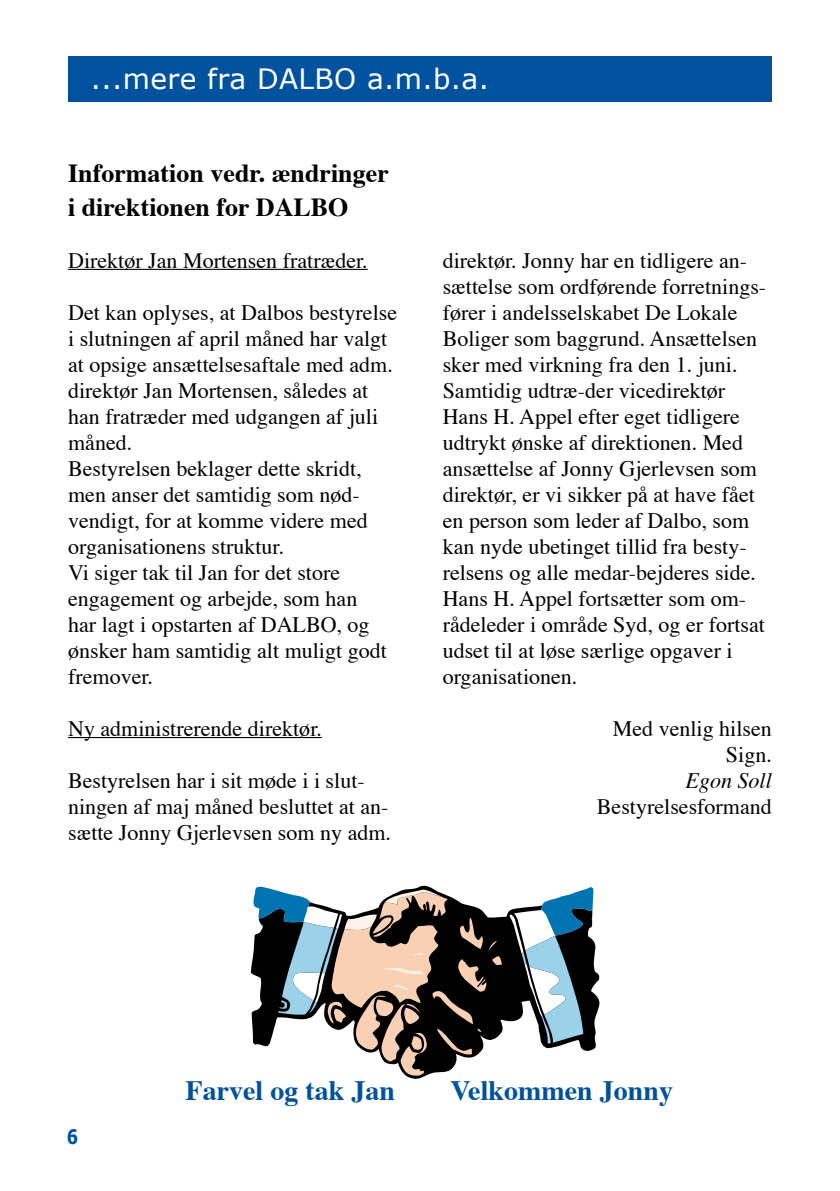
<style>
.page{position:relative;width:840px;height:1191px;background:#fff}
.page>*{position:absolute;margin:0;border:0;box-sizing:border-box;transform-origin:0 0}
.t1{font:700 28px "Times";color:#00519e}
.t2{font:28px "Verdana";letter-spacing:.015em;color:#fff}
.t3{font:700 26px/34px "Times";color:#000}
.t4{font:22px/26px "Times";color:#000}
.t5{font:italic 22px "Times";color:#000}
.t6{font:700 20px "Verdana";color:#00519e;scale:.8 1}
</style>
<div class="page">
<hr style="left:68px;top:269px;width:299px;height:1px;background:#000">
<hr style="left:68px;top:737px;width:254px;height:1px;background:#000">
<div style="left:68px;top:57px;width:703px;height:45px;background:#00519e"></div>
<svg style="left:251px;top:885px;width:349px;height:194px"></svg>
<svg style="left:509px;top:887px;width:84px;height:156px"></svg>
<svg style="left:252px;top:886px;width:249px;height:190px"></svg>
<p class="t2" style="left:91px;top:61px;width:399px">...mere fra DALBO a.m.b.a.</p>
<p class="t3" style="left:68px;top:153px;width:322px">Information vedr. ændringer i direktionen for DALBO</p>
<p class="t4" style="left:68px;top:245px;width:301px">Direktør Jan Mortensen fratræder.</p>
<p class="t4" style="left:68px;top:297px;width:330px">Det kan oplyses, at Dalbos bestyrelse i slutningen af april måned har valgt at opsige ansættelsesaftale med adm. direktør Jan Mortensen, således at han fratræder med udgangen af juli måned.<br>Bestyrelsen beklager dette skridt, men anser det samtidig som nød&shy;vendigt, for at komme videre med organisationens struktur.<br>Vi siger tak til Jan for det store engagement og arbejde, som han<br>har lagt i opstarten af DALBO, og ønsker ham samtidig alt muligt godt fremover.</p>
<p class="t4" style="left:68px;top:713px;width:255px">Ny administrerende direktør.</p>
<p class="t4" style="left:68px;top:765px;width:324px">Bestyrelsen har i sit møde i i slut&shy;ningen af maj måned besluttet at an&shy;sætte Jonny Gjerlevsen som ny adm.</p>
<p class="t4" style="left:442px;top:245px;width:325px">direktør. Jonny har en tidligere an&shy;sættelse som ordførende forretnings&shy;fører i andelsselskabet De Lokale Boliger som baggrund. Ansættelsen sker med virkning fra den 1. juni.<br>Samtidig udtræ-der vicedirektør Hans H. Appel efter eget tidligere udtrykt ønske af direktionen. Med ansættelse af Jonny Gjerlevsen som direktør, er vi sikker på at have fået en person som leder af Dalbo, som kan nyde ubetinget tillid fra besty&shy;relsens og alle medar-bejderes side.<br>Hans H. Appel fortsætter som om&shy;rådeleder i område Syd, og er fortsat udset til at løse særlige opgaver i organisationen.</p>
<p class="t4" style="left:612px;top:714px;width:160px;text-align:right">Med venlig hilsen<br>Sign.</p>
<p class="t5" style="left:685px;top:761px;width:88px">Egon Soll</p>
<p class="t4" style="left:596px;top:792px;width:176px">Bestyrelsesformand</p>
<p class="t6" style="left:67px;top:1123px;width:16px">6</p>
<p class="t1" style="left:185px;top:1063px;width:211px">Farvel og tak Jan</p>
<p class="t1" style="left:450px;top:1063px;width:224px">Velkommen Jonny</p>
</div>
